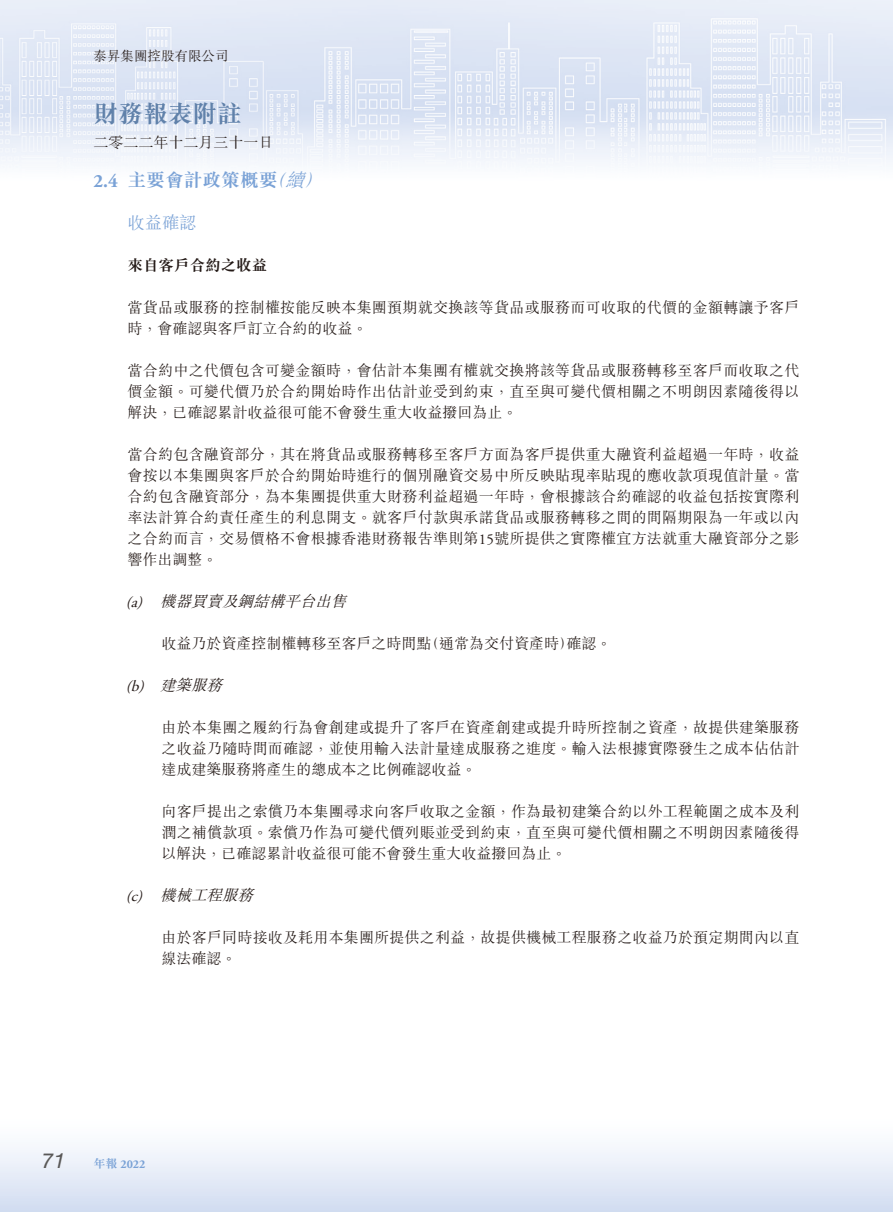
<style>
.page{position:relative;width:893px;height:1212px;background:#fff}
.page>*{position:absolute;margin:0;border:0;box-sizing:border-box;transform-origin:0 0}
.t1{font:24.75px "M Sung HK Bold E Ten B5 H";color:#6081aa}
.t2{font:italic 21px "Helvetica LT Std";color:#595857}
.t3{font:18.75px "M Sung HK Bold E Ten B5 H";color:#7aa2d6}
.t4{font:17.25px "M Sung HK Light E Ten B5 H";color:#7aa2d6}
.t5{font:italic 15.6px "M Sung HK Light E Ten B5 H";color:#231916}
.t6{font:15.6px "M Sung HK Bold E Ten B5 H";color:#231916}
.t7{font:15px/21px "M Sung HK Light E Ten B5 H";letter-spacing:.015em;color:#231916;text-align:justify}
.t8{font:13.5px "M Sung HK Light E Ten B5 H";color:#231916}
.t9{font:700 12px "Adobe Garamond Pro";color:#7aa2d6}
.s1{font-family:"Adobe Garamond Pro";font-weight:700}
.s2{font-family:"M Sung HK Light E Ten B5 H";font-style:italic}
.s3{font-family:"Adobe Garamond Pro"}
.s4{font-family:"M Sung HK Bold E Ten B5 H";font-weight:400}
</style>
<div class="page">
<img style="left:0;top:0;width:893px;height:165px">
<div style="left:0;top:1115px;width:893px;height:97px;background:linear-gradient(to bottom,#fff,#d3ddf1)"></div>
<p class="t8" style="left:94px;top:51px;width:136px">泰昇集團控股有限公司</p>
<h1 class="t1" style="left:94px;top:104px;width:150px">財務報表附註</h1>
<p class="t7" style="left:94px;top:134px;width:181px">二零二二年十二月三十一日</p>
<p class="t3" style="left:94px;top:173px;width:235px"><span class="s1">2.4</span> 主要會計政策概要<span class="s2">（續）</span></p>
<p class="t4" style="left:128px;top:216px;width:71px">收益確認</p>
<p class="t6" style="left:128px;top:260px;width:141px">來自客戶合約之收益</p>
<p class="t7" style="left:128px;top:299px;width:673px">當貨品或服務的控制權按能反映本集團預期就交換該等貨品或服務而可收取的代價的金額轉讓予客戶時，會確認與客戶訂立合約的收益。</p>
<p class="t7" style="left:128px;top:362px;width:673px">當合約中之代價包含可變金額時，會估計本集團有權就交換將該等貨品或服務轉移至客戶而收取之代價金額。可變代價乃於合約開始時作出估計並受到約束，直至與可變代價相關之不明朗因素隨後得以解決，已確認累計收益很可能不會發生重大收益撥回為止。</p>
<p class="t7" style="left:128px;top:446px;width:673px">當合約包含融資部分，其在將貨品或服務轉移至客戶方面為客戶提供重大融資利益超過一年時，收益會按以本集團與客戶於合約開始時進行的個別融資交易中所反映貼現率貼現的應收款項現值計量。當合約包含融資部分，為本集團提供重大財務利益超過一年時，會根據該合約確認的收益包括按實際利率法計算合約責任產生的利息開支。就客戶付款與承諾貨品或服務轉移之間的間隔期限為一年或以內之合約而言，交易價格不會根據香港財務報告準則第<span class="s3">15</span>號所提供之實際權宜方法就重大融資部分之影響作出調整。</p>
<p class="t5" style="left:126px;top:596px;width:226px"><span class="s3">(a)</span> 機器買賣及鋼結構平台出售</p>
<p class="t7" style="left:162px;top:635px;width:452px">收益乃於資產控制權轉移至客戶之時間點（通常為交付資產時）確認。</p>
<p class="t5" style="left:126px;top:680px;width:98px"><span class="s3">(b)</span> 建築服務</p>
<p class="t7" style="left:162px;top:719px;width:639px">由於本集團之履約行為會創建或提升了客戶在資產創建或提升時所控制之資產，故提供建築服務之收益乃隨時間而確認，並使用輸入法計量達成服務之進度。輸入法根據實際發生之成本佔估計達成建築服務將產生的總成本之比例確認收益。</p>
<p class="t7" style="left:162px;top:803px;width:639px">向客戶提出之索償乃本集團尋求向客戶收取之金額，作為最初建築合約以外工程範圍之成本及利潤之補償款項。索償乃作為可變代價列賬並受到約束，直至與可變代價相關之不明朗因素隨後得以解決，已確認累計收益很可能不會發生重大收益撥回為止。</p>
<p class="t5" style="left:126px;top:890px;width:129px"><span class="s3">(c)</span> 機械工程服務</p>
<p class="t7" style="left:162px;top:929px;width:639px">由於客戶同時接收及耗用本集團所提供之利益，故提供機械工程服務之收益乃於預定期間內以直線法確認。</p>
<h2 class="t2" style="left:42px;top:1153px;width:25px">71</h2>
<p class="t9" style="left:94px;top:1159px;width:53px"><span class="s4">年報</span> 2022</p>
</div>
